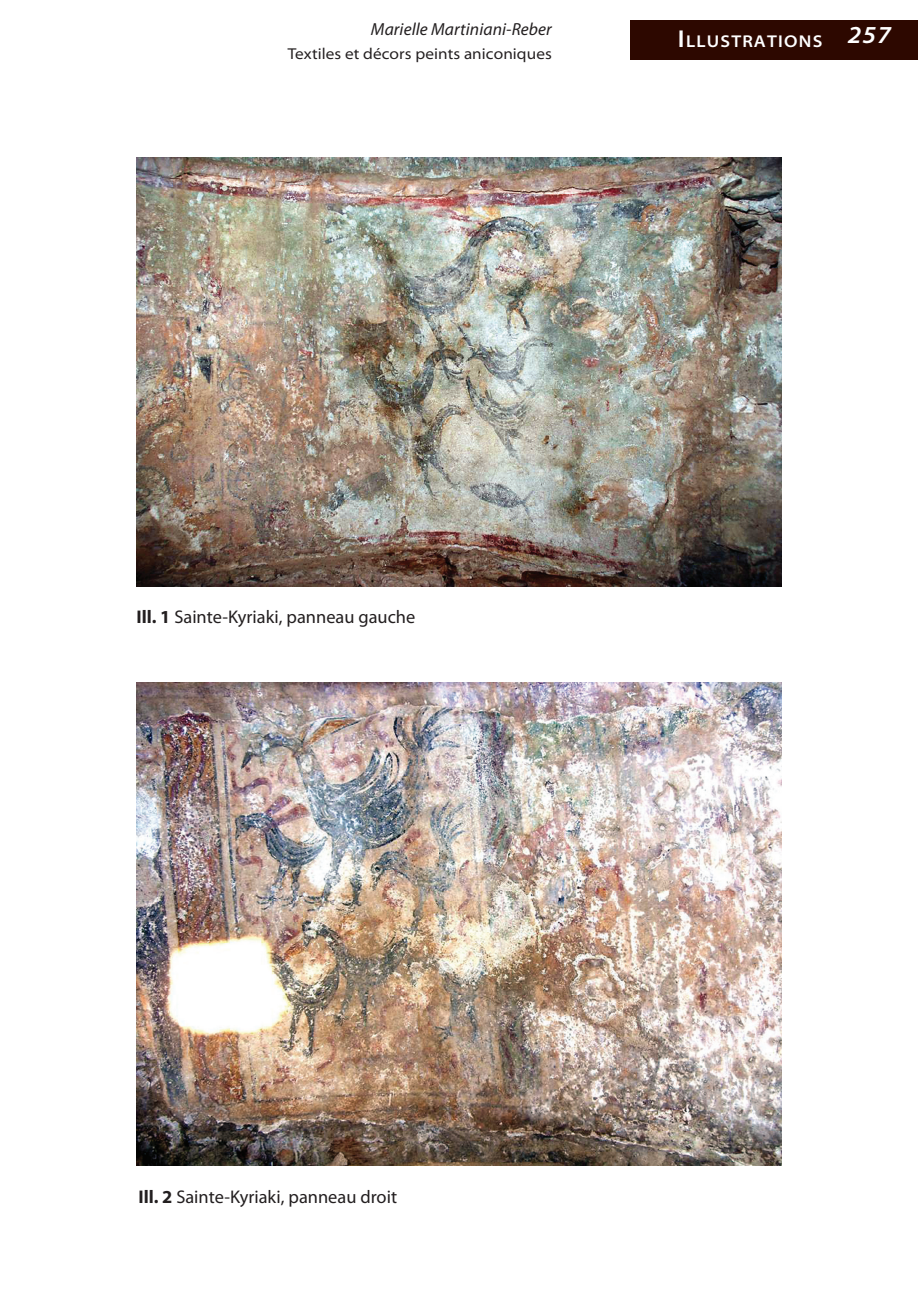
<style>
.page{position:relative;width:918px;height:1290px;background:#fff}
.page>*{position:absolute;margin:0;border:0;box-sizing:border-box;transform-origin:0 0}
.t1{font:italic 600 semi-expanded 24.5px "Myriad Pro";color:#fff}
.t2{font:18.38px "Myriad Pro";color:#231f20}
.Ill_title2{font:italic 17.5px "Myriad Pro";letter-spacing:.005em;color:#231f20}
.t3{font:600 semi-expanded 17.15px "Myriad Pro";letter-spacing:.07em;color:#fff}
.Ill_title2-2{font:semi-expanded 15.75px "Myriad Pro";letter-spacing:.005em;color:#231f20}
.s1{font-size:24.5px}
.s2{font-weight:700}
</style>
<div class="page">
<div style="left:630px;top:20px;width:288px;height:40px;background:#2d0800"></div>
<img style="left:137px;top:157px;width:644px;height:430px">
<img style="left:137px;top:682px;width:644px;height:484px">
<p class="Ill_title2" style="left:371px;top:18px;width:182px">Marielle Martiniani-Reber</p>
<p class="Ill_title2-2" style="left:288px;top:45px;width:266px">Textiles et décors peints aniconiques</p>
<p class="t3" style="left:678px;top:32px;width:146px"><span class="s1">I</span>LLUSTRATIONS</p>
<p class="t1" style="left:848px;top:22px;width:45px">257</p>
<p class="t2" style="left:137px;top:605px;width:280px"><span class="s2">Ill. 1</span> Sainte-Kyriaki, panneau gauche</p>
<p class="t2" style="left:138px;top:1185px;width:260px"><span class="s2">Ill. 2</span> Sainte-Kyriaki, panneau droit</p>
</div>
